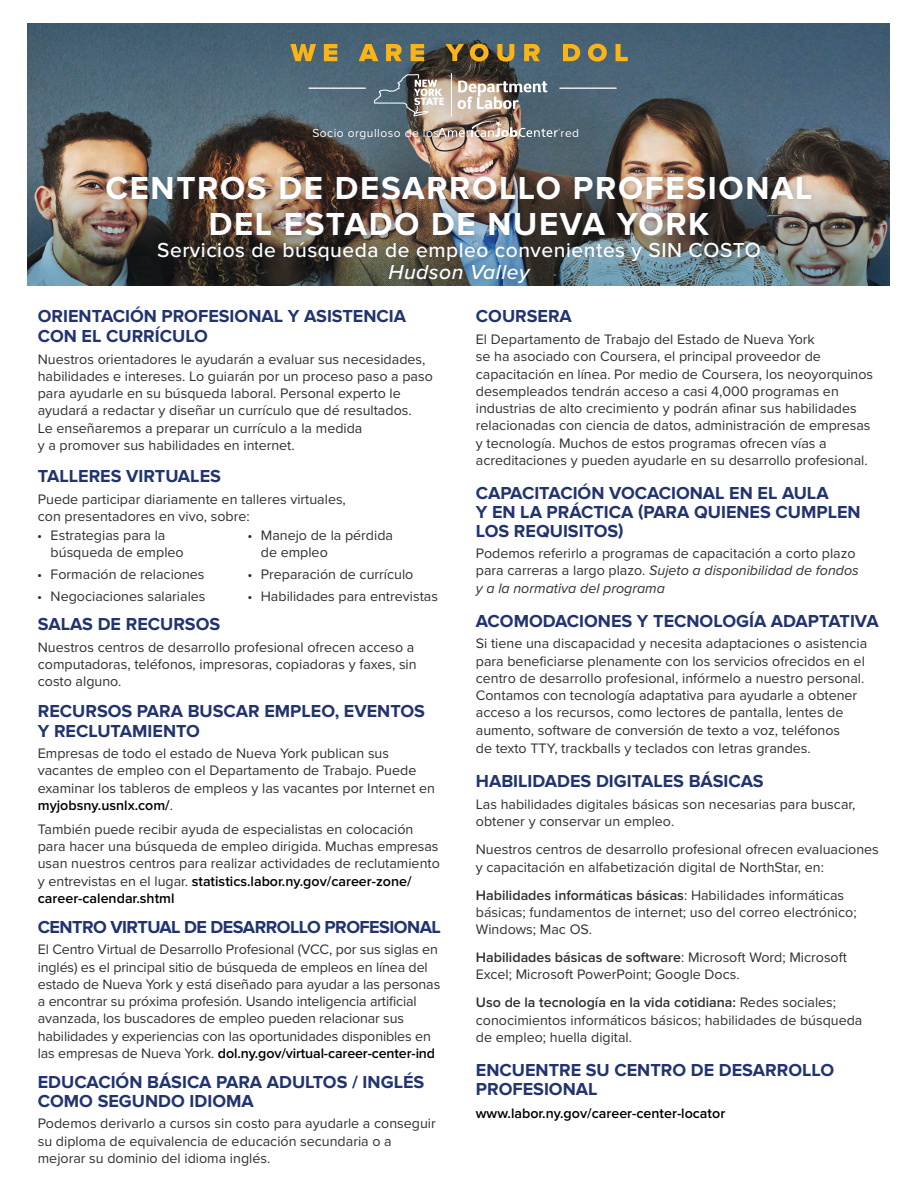
<style>
.page{position:relative;width:918px;height:1188px;background:#fff}
.page>*{position:absolute;margin:0;border:0;box-sizing:border-box;transform-origin:0 0}
.t1{font:700 33px/36px "Proxima Nova";letter-spacing:.05em;color:#fff;text-align:center}
.t2{font:500 21px "Proxima Nova";letter-spacing:.025em;color:#fff}
.t3{font:italic 500 21px "Proxima Nova";letter-spacing:.025em;color:#fff}
.t4{font:700 18px/18.9px "Proxima Nova";color:#22346f}
.t5{font:700 18px "Proxima Nova";letter-spacing:-.03em;color:#22346f}
.t6{font:14.25px/17.2px "Proxima Nova";color:#312f30}
.t7{font:600 14.25px "Proxima Nova";color:#000}
.t8{font:12px "Proxima Nova";letter-spacing:.04em;color:#fff}
.s1{font-style:italic}
.s2{font-weight:600}
.s3{font-weight:600;color:#000}
</style>
<div class="page">
<img style="left:27px;top:154px;width:863px;height:25px">
<svg style="left:27px;top:24px;width:863px;height:130px;background:#4e616d"></svg>
<img style="left:27px;top:179px;width:863px;height:107px">
<hr style="left:559px;top:88px;width:58px;height:1px;background:#fff">
<hr style="left:308px;top:88px;width:58px;height:1px;background:#fff">
<svg style="left:290px;top:44px;width:26px;height:17px"></svg>
<svg style="left:324px;top:44px;width:13px;height:17px"></svg>
<svg style="left:359px;top:44px;width:19px;height:17px"></svg>
<svg style="left:386px;top:44px;width:16px;height:17px"></svg>
<svg style="left:411px;top:44px;width:13px;height:17px"></svg>
<svg style="left:445px;top:44px;width:19px;height:17px"></svg>
<svg style="left:470px;top:44px;width:19px;height:18px"></svg>
<svg style="left:497px;top:44px;width:17px;height:18px"></svg>
<svg style="left:524px;top:44px;width:16px;height:17px"></svg>
<svg style="left:563px;top:44px;width:17px;height:17px"></svg>
<svg style="left:588px;top:44px;width:19px;height:18px"></svg>
<svg style="left:616px;top:44px;width:12px;height:17px"></svg>
<hr style="left:451px;top:73px;width:1px;height:44px;background:#fff">
<img style="left:374px;top:74px;width:186px;height:63px">
<div style="left:101px;top:171px;width:716px;height:119px;background:#002953;opacity:.2"></div>
<div style="left:307px;top:122px;width:137px;height:23px;background:#002953;opacity:.2"></div>
<div style="left:556px;top:123px;width:28px;height:20px;background:#4c616c"></div>
<p class="t8" style="left:312px;top:124px;width:128px">Socio orgulloso de los</p>
<p class="t8" style="left:561px;top:124px;width:20px">red</p>
<h1 class="t1" style="left:105px;top:171px;width:709px">CENTROS DE DESARROLLO PROFESIONAL<br>DEL ESTADO DE NUEVA YORK</h1>
<h2 class="t2" style="left:157px;top:238px;width:605px">Servicios de búsqueda de empleo convenientes y SIN COSTO</h2>
<h2 class="t3" style="left:388px;top:257px;width:143px">Hudson Valley</h2>
<p class="t4" style="left:38px;top:307px;width:370px;line-height:19.5px">ORIENTACIÓN PROFESIONAL Y ASISTENCIA<br>CON EL CURRÍCULO</p>
<p class="t6" style="left:38px;top:350px;width:397px">Nuestros orientadores le ayudarán a evaluar sus necesidades, habilidades e intereses. Lo guiarán por un proceso paso a paso para ayudarle en su búsqueda laboral. Personal experto le ayudará a redactar y diseñar un currículo que dé resultados.<br>Le enseñaremos a preparar un currículo a la medida<br>y a promover sus habilidades en internet.</p>
<p class="t4" style="left:38px;top:467px;width:185px">TALLERES VIRTUALES</p>
<p class="t6" style="left:38px;top:490px;width:310px">Puede participar diariamente en talleres virtuales, con presentadores en vivo, sobre:</p>
<p class="t4" style="left:476px;top:307px;width:98px">COURSERA</p>
<p class="t6" style="left:476px;top:330px;width:399px">El Departamento de Trabajo del Estado de Nueva York<br>se ha asociado con Coursera, el principal proveedor de capacitación en línea. Por medio de Coursera, los neoyorquinos desempleados tendrán acceso a casi 4,000 programas en industrias de alto crecimiento y podrán afinar sus habilidades relacionadas con ciencia de datos, administración de empresas y tecnología. Muchos de estos programas ofrecen vías a acreditaciones y pueden ayudarle en su desarrollo profesional.</p>
<p class="t4" style="left:476px;top:484px;width:386px">CAPACITACIÓN VOCACIONAL EN EL AULA<br>Y EN LA PRÁCTICA (PARA QUIENES CUMPLEN<br>LOS REQUISITOS)</p>
<p class="t6" style="left:476px;top:544px;width:384px">Podemos referirlo a programas de capacitación a corto plazo para carreras a largo plazo. <span class="s1">Sujeto a disponibilidad de fondos y a la normativa del programa</span></p>
<p class="t4" style="left:476px;top:612px;width:404px">ACOMODACIONES Y TECNOLOGÍA ADAPTATIVA</p>
<p class="t6" style="left:476px;top:634px;width:393px">Si tiene una discapacidad y necesita adaptaciones o asistencia para beneficiarse plenamente con los servicios ofrecidos en el centro de desarrollo profesional, infórmelo a nuestro personal.<br>Contamos con tecnología adaptativa para ayudarle a obtener acceso a los recursos, como lectores de pantalla, lentes de aumento, software de conversión de texto a voz, teléfonos</p>
<p class="t6" style="left:476px;top:739px;width:336px">de texto TTY, trackballs y teclados con letras grandes.</p>
<p class="t4" style="left:476px;top:772px;width:289px">HABILIDADES DIGITALES BÁSICAS</p>
<p class="t6" style="left:476px;top:795px;width:381px">Las habilidades digitales básicas son necesarias para buscar, obtener y conservar un empleo.</p>
<p class="t6" style="left:476px;top:840px;width:405px">Nuestros centros de desarrollo profesional ofrecen evaluaciones y capacitación en alfabetización digital de NorthStar, en:</p>
<p class="t6" style="left:476px;top:886px;width:382px"><span class="s2">Habilidades informáticas básicas</span>: Habilidades informáticas básicas; fundamentos de internet; uso del correo electrónico;<br>Windows; Mac OS.</p>
<p class="t6" style="left:476px;top:948px;width:373px"><span class="s2">Habilidades básicas de software</span>: Microsoft Word; Microsoft<br>Excel; Microsoft PowerPoint; Google Docs.</p>
<p class="t6" style="left:476px;top:994px;width:388px"><span class="s2">Uso de la tecnología en la vida cotidiana:</span> Redes sociales; conocimientos informáticos básicos; habilidades de búsqueda de empleo; huella digital.</p>
<p class="t4" style="left:476px;top:1061px;width:360px">ENCUENTRE SU CENTRO DE DESARROLLO<br>PROFESIONAL</p>
<p class="t7" style="left:476px;top:1105px;width:251px">www.labor.ny.gov/career-center-locator</p>
<p class="t6" style="left:261px;top:526px;width:134px;text-indent:-13px">• Manejo de la pérdida de empleo</p>
<p class="t6" style="left:247px;top:565px;width:168px">• Preparación de currículo</p>
<p class="t6" style="left:247px;top:587px;width:192px">• Habilidades para entrevistas</p>
<p class="t6" style="left:51px;top:526px;width:135px;text-indent:-13px">• Estrategias para la búsqueda de empleo</p>
<p class="t6" style="left:37px;top:565px;width:169px">• Formación de relaciones</p>
<p class="t6" style="left:37px;top:587px;width:170px">• Negociaciones salariales</p>
<p class="t4" style="left:38px;top:615px;width:184px">SALAS DE RECURSOS</p>
<p class="t6" style="left:38px;top:638px;width:380px">Nuestros centros de desarrollo profesional ofrecen acceso a computadoras, teléfonos, impresoras, copiadoras y faxes, sin costo alguno.</p>
<p class="t4" style="left:38px;top:702px;width:389px;line-height:19.5px">RECURSOS PARA BUSCAR EMPLEO, EVENTOS<br>Y RECLUTAMIENTO</p>
<p class="t6" style="left:38px;top:744px;width:399px">Empresas de todo el estado de Nueva York publican sus vacantes de empleo con el Departamento de Trabajo. Puede examinar los tableros de empleos y las vacantes por Internet en <span class="s3">myjobsny.usnlx.com/</span>.</p>
<p class="t6" style="left:38px;top:820px;width:404px">También puede recibir ayuda de especialistas en colocación para hacer una búsqueda de empleo dirigida. Muchas empresas usan nuestros centros para realizar actividades de reclutamiento y entrevistas en el lugar. <span class="s3">statistics.labor.ny.gov/career-zone/ career-calendar.shtml</span></p>
<p class="t5" style="left:38px;top:916px;width:405px">CENTRO VIRTUAL DE DESARROLLO PROFESIONAL</p>
<p class="t6" style="left:38px;top:940px;width:404px">El Centro Virtual de Desarrollo Profesional (VCC, por sus siglas en inglés) es el principal sitio de búsqueda de empleos en línea del estado de Nueva York y está diseñado para ayudar a las personas a encontrar su próxima profesión. Usando inteligencia artificial avanzada, los buscadores de empleo pueden relacionar sus habilidades y experiencias con las oportunidades disponibles en las empresas de Nueva York. <span class="s3">dol.ny.gov/virtual-career-center-ind</span></p>
<p class="t4" style="left:38px;top:1073px;width:388px">EDUCACIÓN BÁSICA PARA ADULTOS / INGLÉS<br>COMO SEGUNDO IDIOMA</p>
<p class="t6" style="left:38px;top:1114px;width:400px">Podemos derivarlo a cursos sin costo para ayudarle a conseguir su diploma de equivalencia de educación secundaria o a mejorar su dominio del idioma inglés.</p>
</div>
